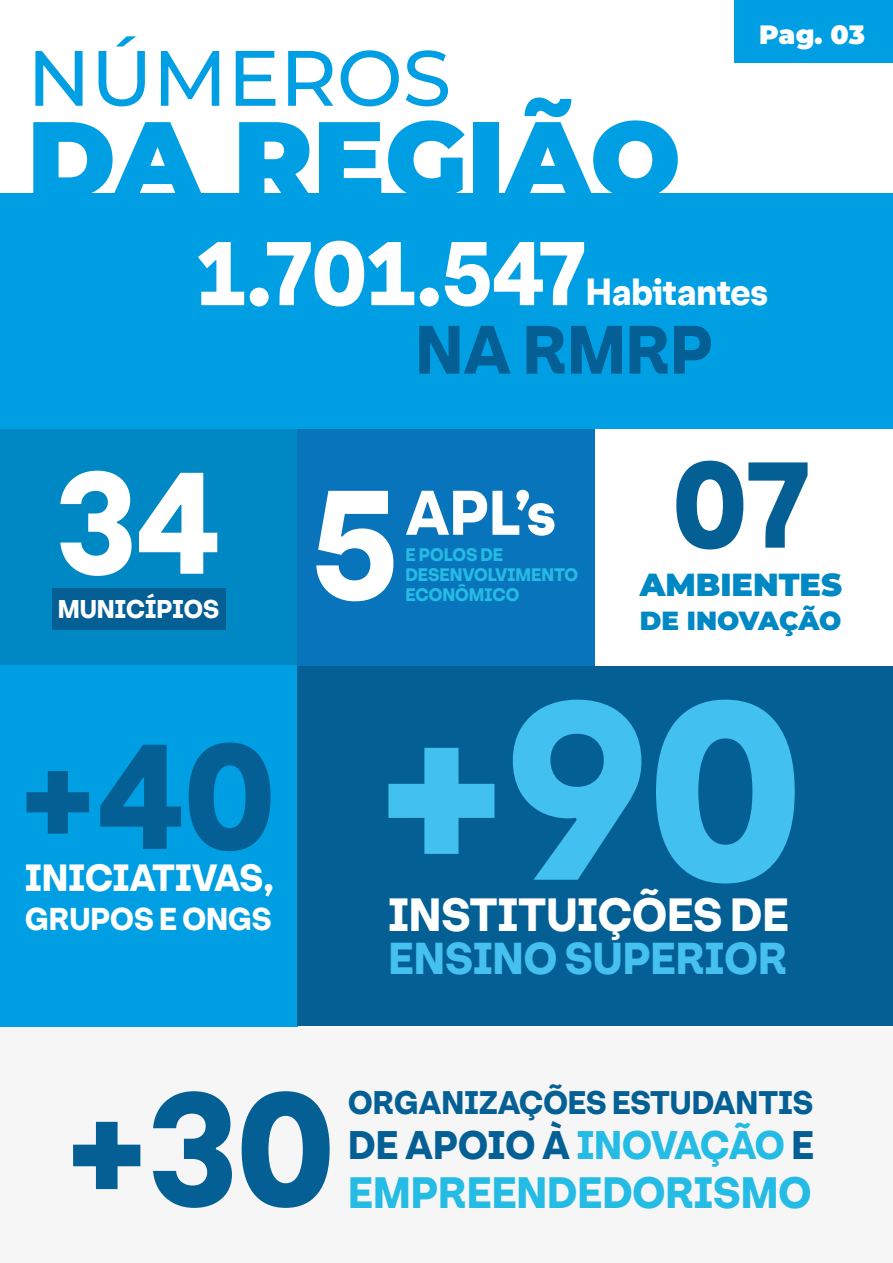
<style>
.page{position:relative;width:893px;height:1263px;background:#fff}
.page>*{position:absolute;margin:0;border:0;box-sizing:border-box;transform-origin:0 0}
.t1{font:900 138.9px "Friends";color:#035f94}
.t2{font:900 134.55px "Friends";color:#fff}
.t3{font:900 113.55px "Friends";color:#035f94}
.t4{font:900 107.1px "Montserrat";color:#009fe3}
.t5{font:900 84.15px "Friends";color:#fff}
.t6{font:500 78.3px "Montserrat";color:#009fe3}
.t7{font:900 63.75px "Friends";color:#035f94}
.t8{font:900 58.65px "Friends";color:#fff}
.t9{font:900 43.5px "Friends";color:#fff}
.t10{font:900 41.7px "Friends";color:#45c0ef}
.t11{font:900 40.95px "Friends";color:#24bbe4}
.t12{font:900 37.2px "Friends";color:#035f94}
.t13{font:900 35.4px "Friends";color:#fff}
.t14{font:900 35.25px "Friends";color:#fff}
.t15{font:900 31.95px "Montserrat";color:#0088c4}
.t16{font:900 30.45px "Friends";color:#035f94}
.t17{font:900 29.55px "Friends";color:#fff}
.t18{font:900 26.55px "Montserrat";color:#fff}
.t19{font:900 26.25px "Montserrat";letter-spacing:-.01em;color:#0088c4}
.t20{font:900 24px "Friends";color:#fff}
.t21{font:900 16.95px/20.4px "Friends";color:#25bbe4}
.s1{color:#24bbe4}
</style>
<div class="page">
<hr style="left:892px;top:0;width:1px;height:1263px;background:#0874bb">
<div style="left:0;top:193px;width:893px;height:236px;background:#009fe3"></div>
<div style="left:0;top:429px;width:297px;height:237px;background:#0088c4"></div>
<div style="left:0;top:665px;width:297px;height:362px;background:#009fe3"></div>
<div style="left:297px;top:664px;width:596px;height:362px;background:#035f94"></div>
<div style="left:0;top:1027px;width:893px;height:236px;background:#f6f6f6"></div>
<div style="left:297px;top:429px;width:298px;height:237px;background:#0874bb"></div>
<div style="left:595px;top:429px;width:298px;height:237px;background:#fff"></div>
<div style="left:735px;top:0;width:158px;height:63px;background:#009fe3"></div>
<div style="left:52px;top:589px;width:173px;height:41px;background:#035f94"></div>
<svg style="left:316px;top:491px;width:77px;height:110px"></svg>
<svg style="left:388px;top:748px;width:106px;height:106px"></svg>
<svg style="left:513px;top:700px;width:128px;height:180px"></svg>
<svg style="left:656px;top:700px;width:139px;height:183px"></svg>
<svg style="left:73px;top:1122px;width:67px;height:67px"></svg>
<svg style="left:153px;top:1091px;width:79px;height:117px"></svg>
<svg style="left:242px;top:1091px;width:88px;height:117px"></svg>
<h3 class="t6" style="left:27px;top:26px;width:425px">NÚMEROS</h3>
<h3 class="t4" style="left:27px;top:88px;width:655px">DA REGIÃO</h3>
<h3 class="t18" style="left:759px;top:17px;width:107px">Pag. 03</h3>
<h3 class="t5" style="left:197px;top:219px;width:389px">1.701.547</h3>
<h3 class="t14" style="left:586px;top:269px;width:183px">Habitantes</h3>
<h3 class="t7" style="left:415px;top:309px;width:299px">NA RMRP</h3>
<h2 class="t2" style="left:57px;top:436px;width:164px">34</h2>
<h3 class="t20" style="left:58px;top:594px;width:163px">MUNICÍPIOS</h3>
<h1 class="t1" style="left:18px;top:707px;width:259px">+40</h1>
<h3 class="t13" style="left:25px;top:855px;width:250px">INICIATIVAS,</h3>
<h3 class="t17" style="left:25px;top:900px;width:248px">GRUPOS E ONGS</h3>
<h3 class="t8" style="left:405px;top:475px;width:152px">APL’s</h3>
<p class="t21" style="left:405px;top:545px;width:174px">E POLOS DE<br>DESENVOLVIMENTO<br>ECONÔMICO</p>
<h3 class="t3" style="left:672px;top:432px;width:138px">07</h3>
<h3 class="t15" style="left:640px;top:563px;width:204px">AMBIENTES</h3>
<h3 class="t19" style="left:640px;top:603px;width:203px">DE INOVAÇÃO</h3>
<h3 class="t9" style="left:388px;top:886px;width:402px">INSTITUIÇÕES DE</h3>
<h3 class="t10" style="left:388px;top:932px;width:400px">ENSINO SUPERIOR</h3>
<h3 class="t16" style="left:348px;top:1083px;width:466px">ORGANIZAÇÕES ESTUDANTIS</h3>
<h3 class="t12" style="left:348px;top:1121px;width:467px">DE APOIO À <span class="s1">INOVAÇÃO</span> E</h3>
<h3 class="t11" style="left:348px;top:1166px;width:465px">EMPREENDEDORISMO</h3>
</div>
